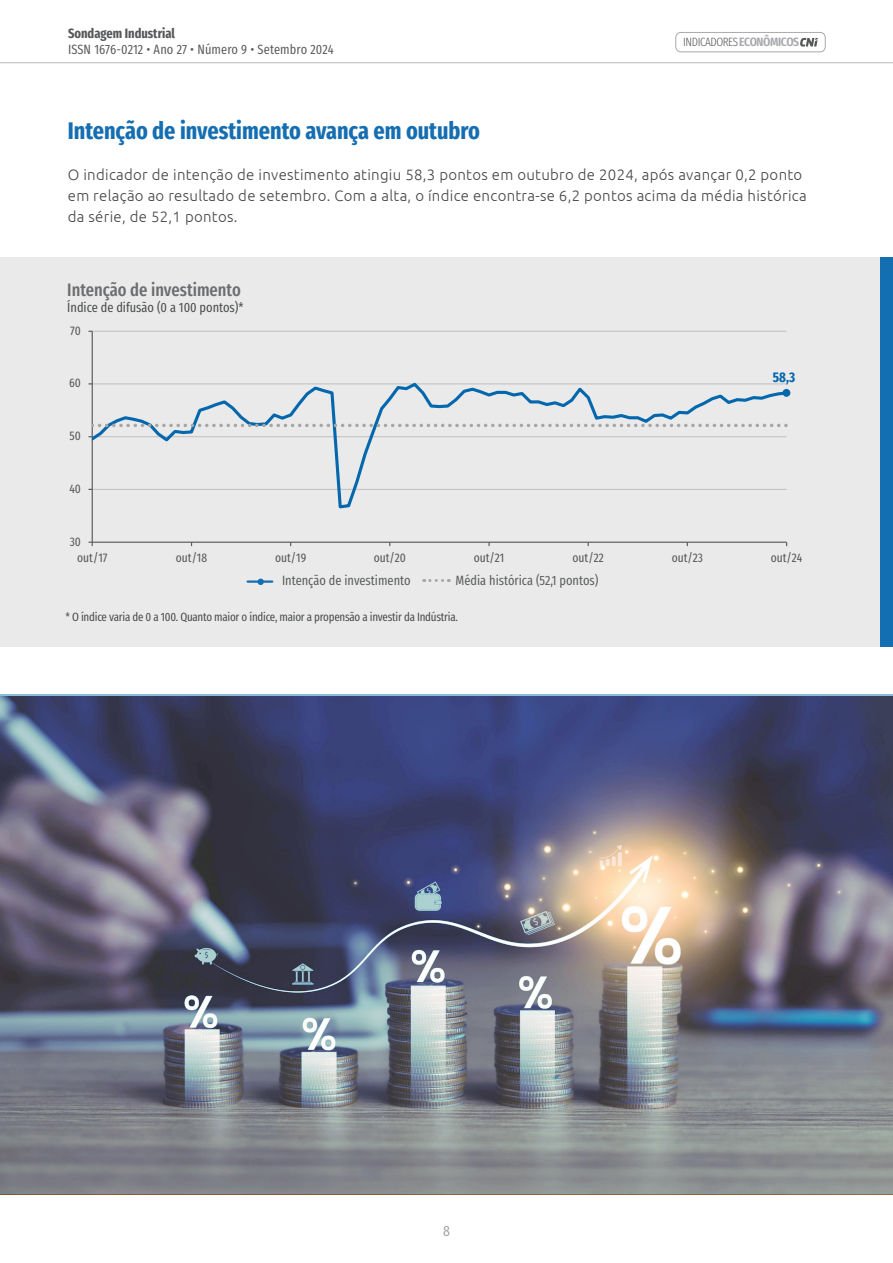
<style>
.page{position:relative;width:893px;height:1263px;background:#fff}
.page>*{position:absolute;margin:0;border:0;box-sizing:border-box;transform-origin:0 0}
.SUBTITULO_azul{font:700 24px "Fira Sans Compressed";color:#156eb1}
.GRA_TAB_-Título_cinza_escuro{font:500 18px "Fira Sans Compressed";color:#6c6d70}
.CORPO_DE_TEXTO_2024{font:300 15px/21px "Ubuntu";letter-spacing:.02em;color:#454647}
.t1{font:15px "Fira Sans Compressed";color:#454647}
.t2{font:700 13.95px "Fira Sans Compressed";color:#0367ad}
.inGRA_legendas{font:13.5px "Fira Sans Compressed";color:#57585a}
.GRA_TAB_-_Subtítulo_preto{font:13.5px "Fira Sans Compressed";color:#454647}
.t3{font:700 13.5px "Fira Sans Compressed";color:#57585a}
.t4{font:12.45px "Fira Sans Compressed";color:#595959}
.GRA_TAB_-_NOTAS{font:12px "Fira Sans Compressed";letter-spacing:-.02em;color:#454647}
.t5{font:300 12px "Fira Sans Compressed";letter-spacing:-.035em;color:#57585a}
.s1{font-weight:600;color:#a8a9ad}
</style>
<div class="page">
<hr style="left:0;top:62px;width:893px;height:1px;background:#808285">
<div style="left:675px;top:32px;width:151px;height:20px;border:1px solid #a8a9ad;border-radius:5px"></div>
<svg style="left:800px;top:38px;width:18px;height:9px"></svg>
<div style="left:0;top:258px;width:893px;height:389px;background:#e9eae9"></div>
<div style="left:880px;top:258px;width:13px;height:389px;background:#146eb2"></div>
<hr style="left:248px;top:580px;width:24px;height:3px;background:#146eb2">
<svg style="left:258px;top:579px;width:6px;height:6px"></svg>
<svg style="left:424px;top:579px;width:25px;height:3px"></svg>
<hr style="left:92px;top:331px;width:695px;height:1px;background:#bfbfbf">
<hr style="left:92px;top:331px;width:1px;height:211px;background:#595959">
<hr style="left:92px;top:542px;width:695px;height:1px;background:#595959">
<svg style="left:92px;top:380px;width:696px;height:130px"></svg>
<div style="left:782px;top:389px;width:8px;height:8px;background:#0367ad;border-radius:50%"></div>
<svg style="left:92px;top:424px;width:694px;height:3px"></svg>
<img style="left:0;top:694px;width:893px;height:500px">
<p class="t3" style="left:68px;top:22px;width:109px">Sondagem Industrial</p>
<p class="inGRA_legendas" style="left:68px;top:40px;width:267px">ISSN 1676-0212 • Ano 27 • Número 9 • Setembro 2024</p>
<p class="SUBTITULO_azul" style="left:68px;top:111px;width:414px">Intenção de investimento avança em outubro</p>
<p class="t5" style="left:683px;top:34px;width:118px">INDICADORES<span class="s1">ECONÔMICOS</span></p>
<p class="CORPO_DE_TEXTO_2024" style="left:68px;top:164px;width:740px">O indicador de intenção de investimento atingiu 58,3 pontos em outubro de 2024, após avançar 0,2 ponto em relação ao resultado de setembro. Com a alta, o índice encontra-se 6,2 pontos acima da média histórica da série, de 52,1 pontos.</p>
<p class="GRA_TAB_-Título_cinza_escuro" style="left:67px;top:276px;width:175px">Intenção de investimento</p>
<p class="GRA_TAB_-_Subtítulo_preto" style="left:67px;top:298px;width:178px">Índice de difusão (0 a 100 pontos)*</p>
<p class="t4" style="left:70px;top:321px;width:12px">70</p>
<p class="t4" style="left:69px;top:374px;width:13px">60</p>
<p class="t4" style="left:70px;top:426px;width:13px">50</p>
<p class="t4" style="left:69px;top:479px;width:13px">40</p>
<p class="t4" style="left:70px;top:532px;width:13px">30</p>
<p class="t2" style="left:773px;top:365px;width:24px">58,3</p>
<p class="t4" style="left:77px;top:548px;width:32px">out/17</p>
<p class="t4" style="left:176px;top:548px;width:33px">out/18</p>
<p class="t4" style="left:275px;top:548px;width:33px">out/19</p>
<p class="t4" style="left:374px;top:548px;width:34px">out/20</p>
<p class="t4" style="left:474px;top:548px;width:32px">out/21</p>
<p class="t4" style="left:573px;top:548px;width:33px">out/22</p>
<p class="t4" style="left:672px;top:548px;width:33px">out/23</p>
<p class="t4" style="left:771px;top:548px;width:33px">out/24</p>
<p class="inGRA_legendas" style="left:282px;top:570px;width:130px">Intenção de investimento</p>
<p class="inGRA_legendas" style="left:456px;top:570px;width:144px">Média histórica (52,1 pontos)</p>
<p class="GRA_TAB_-_NOTAS" style="left:65px;top:607px;width:394px">* O índice varia de 0 a 100. Quanto maior o índice, maior a propensão a investir da Indústria.</p>
<p class="t1" style="left:443px;top:1219px;width:8px">8</p>
</div>
